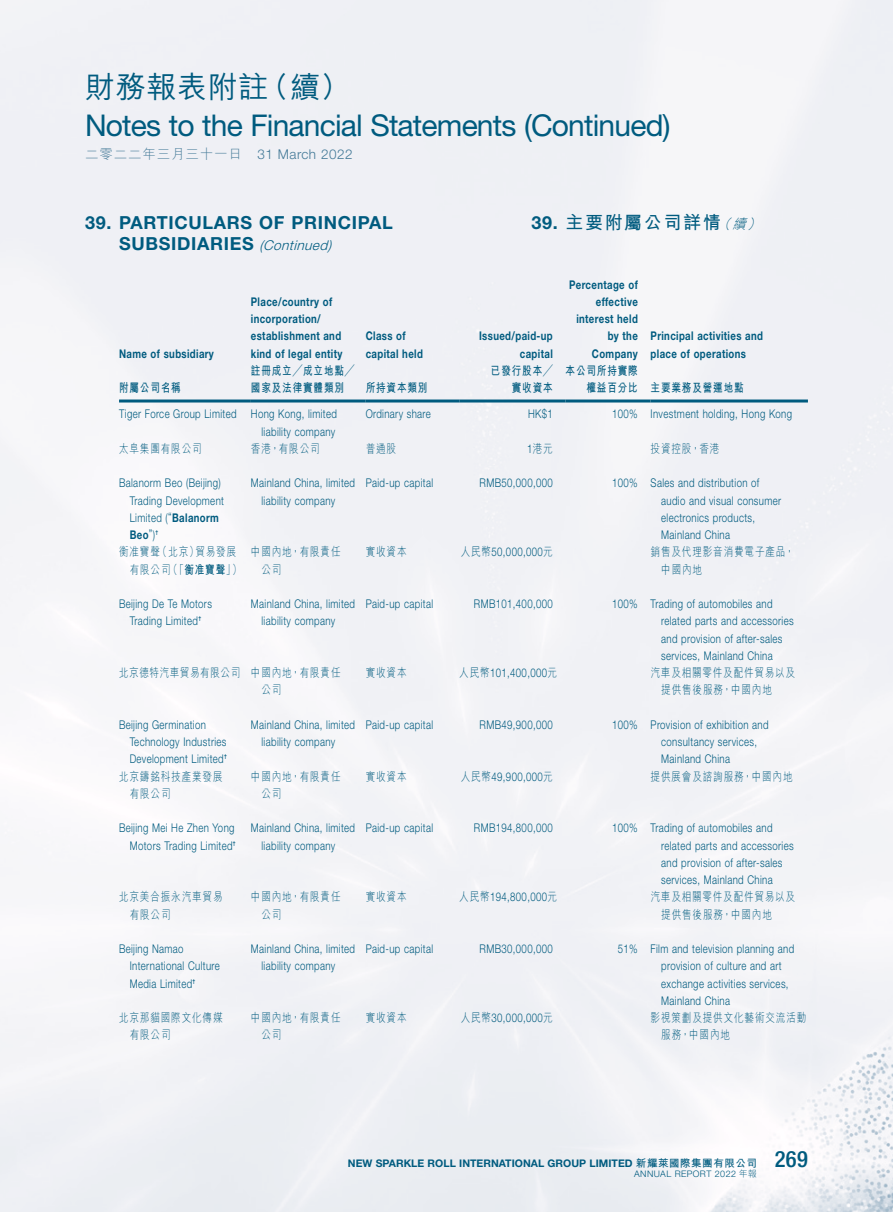
<style>
.page{position:relative;width:893px;height:1212px;background:#fff}
.page>*{position:absolute;margin:0;border:0;box-sizing:border-box;transform-origin:0 0}
.t1{font:30px "Helvetica Neue LT Std";letter-spacing:-.025em;color:#005b7f}
.t2{font:500 30px "M Hei HK";letter-spacing:.025em;color:#005b7f}
.t3{font:500 condensed 22.5px "Helvetica Neue LT Std";color:#005b7f}
.Heading_1{font:700 18px/21px "Helvetica Neue LT Std";letter-spacing:.04em;color:#005b7f}
.C_Heading_1{font:700 18px "M Hei HK";letter-spacing:.09em;color:#005b7f}
.t4{font:300 13.5px "M Hei HK";letter-spacing:.065em;color:#437997}
.Body_Text{font:300 12px/17.2px "Helvetica Neue LT Std";letter-spacing:.04em;color:#005b7f;scale:.8 1}
.Body_Text-2{font:300 12px/17.2px "M Hei HK";letter-spacing:.09em;color:#005b7f;scale:.8 1}
.Body_Text-3{font:700 12px "Helvetica Neue LT Std";letter-spacing:.04em;color:#005b7f;scale:.8 1}
.Body_Text-4{font:700 12px "M Hei HK";letter-spacing:.09em;color:#005b7f;scale:.8 1}
.Body_Text-5{font:300 12px "M Hei HK";letter-spacing:.055em;color:#005b7f;scale:.8 1}
.t5{font:700 10.5px "Helvetica Neue LT Std";letter-spacing:.005em;color:#005b7f}
.t6{font:300 9px "Helvetica Neue LT Std";letter-spacing:.045em;color:#005b7f}
.s1{font-family:"Helvetica Neue LT Std"}
.s2{font-weight:300;font-style:italic;font-size:13.5px}
.s3{font-weight:700}
.s4{font-family:"M Hei HK"}
</style>
<div class="page">
<hr style="left:119px;top:399px;width:132px;height:3px;background:#005b7f">
<hr style="left:251px;top:399px;width:115px;height:3px;background:#005b7f">
<hr style="left:366px;top:399px;width:93px;height:3px;background:#005b7f">
<hr style="left:459px;top:399px;width:107px;height:3px;background:#005b7f">
<hr style="left:566px;top:399px;width:85px;height:3px;background:#005b7f">
<hr style="left:651px;top:399px;width:157px;height:3px;background:#005b7f">
<h1 class="t2" style="left:85px;top:66px;width:267px">財務報表附註（續）</h1>
<h1 class="t1" style="left:85px;top:107px;width:587px">Notes to the Financial Statements (Continued)</h1>
<p class="t4" style="left:85px;top:148px;width:269px">二零二二年三月三十一日 <span class="s1">31 March 2022</span></p>
<p class="Heading_1" style="left:119px;top:211px;width:275px;text-indent:-34px">39. PARTICULARS OF PRINCIPAL<br>SUBSIDIARIES <span class="s2">(Continued)</span></p>
<p class="Body_Text-3" style="left:119px;top:346px;width:120px">Name of subsidiary</p>
<p class="Body_Text-4" style="left:119px;top:379px;width:79px">附屬公司名稱</p>
<p class="Body_Text-3" style="left:251px;top:294px;width:103px">Place/country of</p>
<p class="Body_Text-3" style="left:251px;top:311px;width:89px">incorporation/</p>
<p class="Body_Text-3" style="left:251px;top:329px;width:114px">establishment and</p>
<p class="Body_Text-3" style="left:251px;top:346px;width:116px">kind of legal entity</p>
<p class="Body_Text-3" style="left:366px;top:329px;width:51px">Class of</p>
<p class="Body_Text-3" style="left:366px;top:346px;width:73px">capital held</p>
<p class="Body_Text-4" style="left:251px;top:362px;width:131px">註冊成立╱成立地點╱</p>
<p class="Body_Text-4" style="left:251px;top:379px;width:118px">國家及法律實體類別</p>
<p class="Body_Text-4" style="left:366px;top:379px;width:79px">所持資本類別</p>
<p class="C_Heading_1" style="left:531px;top:209px;width:234px"><span class="s1">39.</span> 主要附屬公司詳情<span class="s2">（續）</span></p>
<p class="Body_Text-3" style="left:479px;top:329px;width:94px">Issued/paid-up</p>
<p class="Body_Text-3" style="left:520px;top:346px;width:43px">capital</p>
<p class="Body_Text-4" style="left:491px;top:362px;width:79px">已發行股本╱</p>
<p class="Body_Text-4" style="left:512px;top:379px;width:53px">實收資本</p>
<p class="Body_Text-3" style="left:569px;top:277px;width:88px">Percentage of</p>
<p class="Body_Text-3" style="left:596px;top:294px;width:54px">effective</p>
<p class="Body_Text-3" style="left:576px;top:311px;width:78px">interest held</p>
<p class="Body_Text-3" style="left:608px;top:329px;width:39px">by the</p>
<p class="Body_Text-3" style="left:592px;top:346px;width:59px">Company</p>
<p class="Body_Text-3" style="left:651px;top:329px;width:142px">Principal activities and</p>
<p class="Body_Text-3" style="left:651px;top:346px;width:121px">place of operations</p>
<p class="Body_Text-4" style="left:566px;top:362px;width:92px">本公司所持實際</p>
<p class="Body_Text-4" style="left:586px;top:379px;width:66px">權益百分比</p>
<p class="Body_Text-4" style="left:651px;top:379px;width:118px">主要業務及營運地點</p>
<p class="Body_Text" style="left:119px;top:405px;width:148px">Tiger Force Group Limited</p>
<p class="Body_Text" style="left:251px;top:405px;width:109px;text-align:right">Hong Kong, limited liability company</p>
<p class="Body_Text" style="left:366px;top:405px;width:83px">Ordinary share</p>
<p class="Body_Text" style="left:528px;top:405px;width:32px">HK$1</p>
<p class="Body_Text" style="left:612px;top:405px;width:34px">100%</p>
<p class="Body_Text" style="left:651px;top:405px;width:178px">Investment holding, Hong Kong</p>
<p class="Body_Text-2" style="left:119px;top:439px;width:105px">太阜集團有限公司</p>
<p class="Body_Text-2" style="left:251px;top:439px;width:88px">香港，有限公司</p>
<p class="Body_Text-2" style="left:366px;top:439px;width:40px">普通股</p>
<p class="Body_Text-2" style="left:527px;top:439px;width:34px"><span class="s1">1</span>港元</p>
<p class="Body_Text-2" style="left:651px;top:439px;width:88px">投資控股，香港</p>
<p class="Body_Text" style="left:130px;top:474px;width:119px;text-indent:-11px">Balanorm Beo (Beijing)<br>Trading Development<br>Limited (“<span class="s3">Balanorm<br>Beo</span>”)✝</p>
<p class="Body_Text" style="left:261px;top:474px;width:118px;text-indent:-11px">Mainland China, limited liability company</p>
<p class="Body_Text" style="left:366px;top:474px;width:86px">Paid-up capital</p>
<p class="Body_Text" style="left:480px;top:474px;width:93px">RMB50,000,000</p>
<p class="Body_Text" style="left:612px;top:474px;width:34px">100%</p>
<p class="Body_Text" style="left:661px;top:474px;width:151px;text-indent:-11px">Sales and distribution of audio and visual consumer electronics products,<br>Mainland China</p>
<p class="Body_Text-2" style="left:130px;top:543px;width:141px;text-indent:-11px">衡准寶聲（北京）貿易發展有限公司（「<span class="s3">衡准寶聲</span>」）</p>
<p class="Body_Text-2" style="left:261px;top:543px;width:100px;text-indent:-11px">中國內地，有限責任公司</p>
<p class="Body_Text-2" style="left:366px;top:543px;width:53px">實收資本</p>
<p class="Body_Text" style="left:461px;top:543px;width:117px"><span class="s4">人民幣</span>50,000,000<span class="s4">元</span></p>
<p class="Body_Text-2" style="left:661px;top:543px;width:168px;text-indent:-11px">銷售及代理影音消費電子產品，中國內地</p>
<p class="Body_Text" style="left:119px;top:595px;width:118px;text-align:center">Beijing De Te Motors<br>Trading Limited✝</p>
<p class="Body_Text" style="left:261px;top:595px;width:118px;text-indent:-11px">Mainland China, limited liability company</p>
<p class="Body_Text" style="left:366px;top:595px;width:86px">Paid-up capital</p>
<p class="Body_Text" style="left:474px;top:595px;width:100px">RMB101,400,000</p>
<p class="Body_Text" style="left:612px;top:595px;width:34px">100%</p>
<p class="Body_Text" style="left:661px;top:595px;width:167px;text-indent:-11px">Trading of automobiles and related parts and accessories and provision of after-sales services, Mainland China</p>
<p class="Body_Text-5" style="left:119px;top:666px;width:153px">北京德特汽車貿易有限公司</p>
<p class="Body_Text-2" style="left:261px;top:664px;width:100px;text-indent:-11px">中國內地，有限責任公司</p>
<p class="Body_Text-2" style="left:366px;top:664px;width:53px">實收資本</p>
<p class="Body_Text" style="left:459px;top:664px;width:124px"><span class="s4">人民幣</span>101,400,000<span class="s4">元</span></p>
<p class="Body_Text-2" style="left:661px;top:664px;width:169px;text-indent:-11px">汽車及相關零件及配件貿易以及提供售後服務，中國內地</p>
<p class="Body_Text" style="left:130px;top:716px;width:123px;text-indent:-11px">Beijing Germination<br>Technology Industries<br>Development Limited✝</p>
<p class="Body_Text" style="left:261px;top:716px;width:118px;text-indent:-11px">Mainland China, limited liability company</p>
<p class="Body_Text" style="left:366px;top:716px;width:86px">Paid-up capital</p>
<p class="Body_Text" style="left:480px;top:716px;width:93px">RMB49,900,000</p>
<p class="Body_Text" style="left:612px;top:716px;width:34px">100%</p>
<p class="Body_Text" style="left:661px;top:716px;width:136px;text-indent:-11px">Provision of exhibition and consultancy services,<br>Mainland China</p>
<p class="Body_Text-2" style="left:130px;top:767px;width:118px;text-indent:-11px">北京鑄銘科技產業發展有限公司</p>
<p class="Body_Text-2" style="left:261px;top:767px;width:100px;text-indent:-11px">中國內地，有限責任公司</p>
<p class="Body_Text-2" style="left:366px;top:767px;width:53px">實收資本</p>
<p class="Body_Text" style="left:461px;top:767px;width:117px"><span class="s4">人民幣</span>49,900,000<span class="s4">元</span></p>
<p class="Body_Text-2" style="left:651px;top:767px;width:179px">提供展會及諮詢服務，中國內地</p>
<p class="Body_Text" style="left:119px;top:819px;width:147px;text-align:right">Beijing Mei He Zhen Yong<br>Motors Trading Limited✝</p>
<p class="Body_Text" style="left:261px;top:819px;width:118px;text-indent:-11px">Mainland China, limited liability company</p>
<p class="Body_Text" style="left:366px;top:819px;width:86px">Paid-up capital</p>
<p class="Body_Text" style="left:474px;top:819px;width:100px">RMB194,800,000</p>
<p class="Body_Text" style="left:612px;top:819px;width:34px">100%</p>
<p class="Body_Text" style="left:661px;top:819px;width:167px;text-indent:-11px">Trading of automobiles and related parts and accessories and provision of after-sales services, Mainland China</p>
<p class="Body_Text-2" style="left:130px;top:888px;width:118px;text-indent:-11px">北京美合振永汽車貿易有限公司</p>
<p class="Body_Text-2" style="left:261px;top:888px;width:100px;text-indent:-11px">中國內地，有限責任公司</p>
<p class="Body_Text-2" style="left:366px;top:888px;width:53px">實收資本</p>
<p class="Body_Text" style="left:459px;top:888px;width:124px"><span class="s4">人民幣</span>194,800,000<span class="s4">元</span></p>
<p class="Body_Text-2" style="left:661px;top:888px;width:169px;text-indent:-11px">汽車及相關零件及配件貿易以及提供售後服務，中國內地</p>
<p class="Body_Text" style="left:130px;top:940px;width:114px;text-indent:-11px">Beijing Namao<br>International Culture<br>Media Limited✝</p>
<p class="Body_Text" style="left:261px;top:940px;width:118px;text-indent:-11px">Mainland China, limited liability company</p>
<p class="Body_Text" style="left:366px;top:940px;width:86px">Paid-up capital</p>
<p class="Body_Text" style="left:480px;top:940px;width:93px">RMB30,000,000</p>
<p class="Body_Text" style="left:618px;top:940px;width:26px">51%</p>
<p class="Body_Text" style="left:661px;top:940px;width:168px;text-indent:-11px">Film and television planning and provision of culture and art exchange activities services,<br>Mainland China</p>
<p class="Body_Text-2" style="left:130px;top:1009px;width:118px;text-indent:-11px">北京那貓國際文化傳媒有限公司</p>
<p class="Body_Text-2" style="left:261px;top:1009px;width:100px;text-indent:-11px">中國內地，有限責任公司</p>
<p class="Body_Text-2" style="left:366px;top:1009px;width:53px">實收資本</p>
<p class="Body_Text" style="left:461px;top:1009px;width:117px"><span class="s4">人民幣</span>30,000,000<span class="s4">元</span></p>
<p class="Body_Text-2" style="left:661px;top:1009px;width:183px;text-indent:-11px">影視策劃及提供文化藝術交流活動服務，中國內地</p>
<p class="t5" style="left:348px;top:1156px;width:411px">NEW SPARKLE ROLL INTERNATIONAL GROUP LIMITED <span class="s4">新耀萊國際集團有限公司</span></p>
<p class="t6" style="left:634px;top:1168px;width:124px">ANNUAL REPORT 2022 <span class="s4">年報</span></p>
<h2 class="t3" style="left:775px;top:1145px;width:35px">269</h2>
</div>
